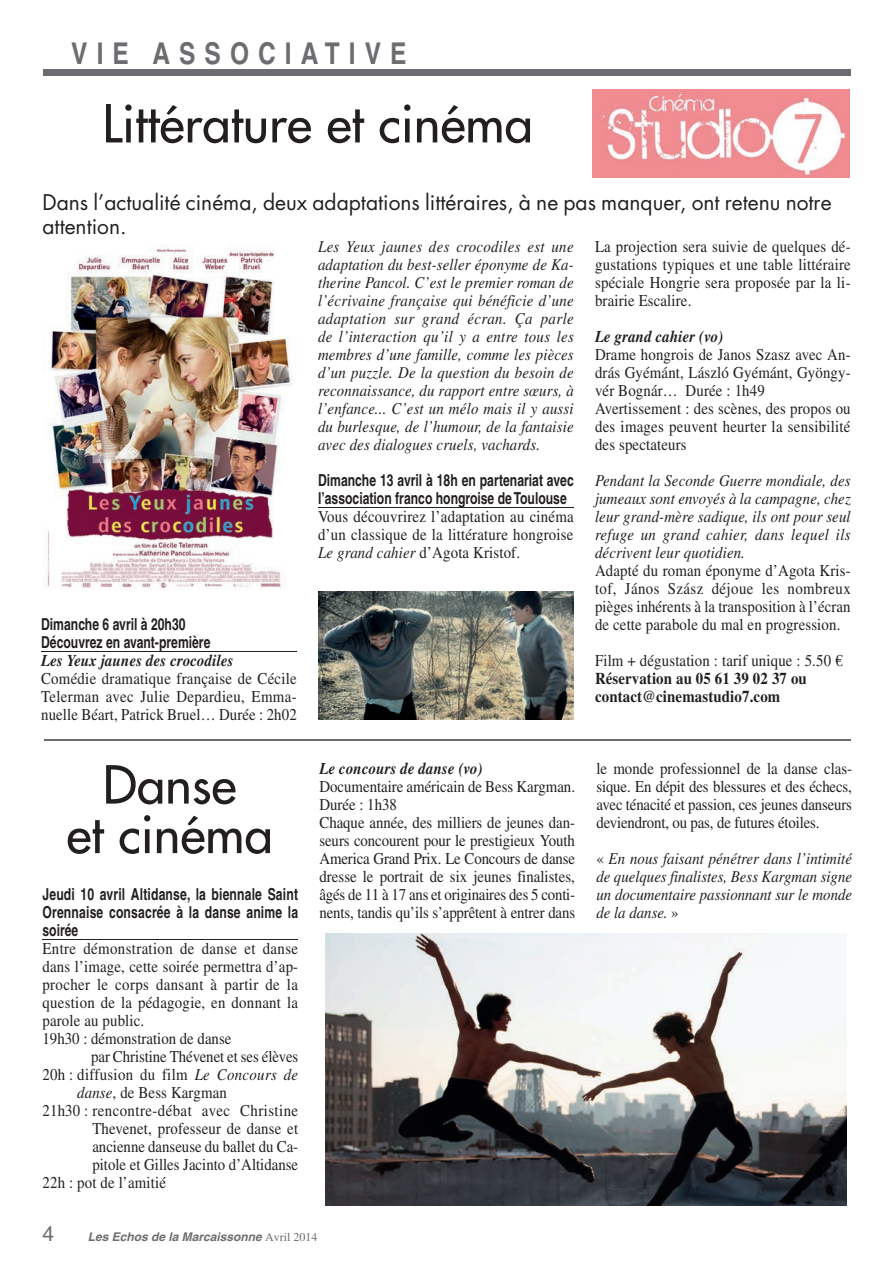
<style>
.page{position:relative;width:893px;height:1263px;background:#fff}
.page>*{position:absolute;margin:0;border:0;box-sizing:border-box;transform-origin:0 0}
.t1{font:51px/49.5px "Futura";color:#231f20;text-align:center}
.t2{font:700 condensed 30px "Helvetica";letter-spacing:.3em;color:#6c6d70}
.t3{font:21px/24px "Futura";color:#231f20}
.t4{font:21px "Helvetica";color:#6c6d70}
.t5{font:16.5px/18px "Times";letter-spacing:.01em;color:#231f20;text-align:justify;scale:.9 1}
.t6{font:italic 16.5px/18px "Times";letter-spacing:.01em;color:#231f20;text-align:justify;scale:.9 1}
.t7{font:700 condensed 16.5px/18px "Helvetica";color:#231f20;scale:.9 1}
.t8{font:italic 700 16.5px "Times";letter-spacing:.01em;color:#231f20;scale:.9 1}
.t9{font:700 16.5px/18px "Times";letter-spacing:.01em;color:#231f20;scale:.9 1}
.t10{font:16.5px "Times";letter-spacing:.03em;color:#231f20;scale:.9 1}
.t11{font:italic 700 12px "Helvetica";color:#6c6d70}
.s1{font-style:italic}
.s2{font-family:"Times";font-weight:400;font-style:normal}
.s3{font-style:normal}
</style>
<div class="page">
<div style="left:43px;top:69px;width:808px;height:7px;background:#6c6d70"></div>
<hr style="left:41px;top:651px;width:256px;height:1px;background:#231f20">
<hr style="left:318px;top:507px;width:256px;height:1px;background:#231f20">
<img style="left:593px;top:89px;width:257px;height:88px">
<img style="left:318px;top:591px;width:255px;height:129px">
<img style="left:43px;top:248px;width:249px;height:342px">
<hr style="left:43px;top:939px;width:255px;height:1px;background:#231f20">
<img style="left:325px;top:933px;width:522px;height:272px">
<hr style="left:44px;top:739px;width:807px;height:2px;background:#6c6d70">
<h2 class="t2" style="left:71px;top:35px;width:337px">VIE ASSOCIATIVE</h2>
<h1 class="t1" style="left:102px;top:99px;width:432px">Littérature et cinéma</h1>
<p class="t3" style="left:43px;top:190px;width:790px">Dans l’actualité cinéma, deux adaptations littéraires, à ne pas manquer, ont retenu notre attention.</p>
<p class="t6" style="left:318px;top:238px;width:286px">Les Yeux jaunes des crocodiles est une adaptation du best-seller éponyme de Ka&shy;therine Pancol. C’est le premier roman de l’écrivaine française qui bénéficie d’une adaptation sur grand écran. Ça parle de l’interaction qu’il y a entre tous les membres d’une famille, comme les pièces d’un puzzle. De la question du besoin de reconnaissance, du rapport entre sœurs, à l’enfance... C’est un mélo mais il y aussi du burlesque, de l’humour, de la fantaisie avec des dialogues cruels, vachards.</p>
<p class="t7" style="left:318px;top:471px;width:286px">Dimanche 13 avril à 18h en partenariat avec l’association franco hongroise de Toulouse</p>
<p class="t5" style="left:318px;top:507px;width:286px">Vous découvrirez l’adaptation au cinéma d’un classique de la littérature hongroise <span class="s1">Le grand cahier</span> d’Agota Kristof.</p>
<p class="t7" style="left:41px;top:615px;width:190px">Dimanche 6 avril à 20h30<br>Découvrez en avant-première</p>
<p class="t8" style="left:41px;top:651px;width:215px">Les Yeux jaunes des crocodiles</p>
<p class="t5" style="left:41px;top:669px;width:286px">Comédie dramatique française de Cécile Telerman avec Julie Depardieu, Emma&shy;nuelle Béart, Patrick Bruel… Durée : 2h02</p>
<h1 class="t1" style="left:66px;top:760px;width:208px">Danse<br>et cinéma</h1>
<p class="t7" style="left:43px;top:885px;width:286px;text-align:justify">Jeudi 10 avril Altidanse, la biennale Saint Orennaise consacrée à la danse anime la soirée</p>
<p class="t5" style="left:43px;top:939px;width:286px;text-align:left">Entre démonstration de danse et danse dans l’image, cette soirée permettra d’ap&shy;procher le corps dansant à partir de la question de la pédagogie, en donnant la parole au public.<br>19h30 : démonstration de danse</p>
<p class="t5" style="left:91px;top:1047px;width:232px">par Christine Thévenet et ses élèves</p>
<p class="t5" style="left:43px;top:1065px;width:285px">20h : diffusion du film <span class="s1">Le Concours de</span></p>
<p class="t5" style="left:77px;top:1083px;width:168px"><span class="s1">danse</span>, de Bess Kargman</p>
<p class="t10" style="left:43px;top:1101px;width:286px">21h30 : rencontre-débat avec Christine</p>
<p class="t5" style="left:92px;top:1119px;width:230px">Thevenet, professeur de danse et</p>
<p class="t5" style="left:92px;top:1137px;width:230px">ancienne danseuse du ballet du Ca-</p>
<p class="t5" style="left:92px;top:1155px;width:230px">pitole et Gilles Jacinto d’Altidanse</p>
<p class="t5" style="left:43px;top:1173px;width:139px">22h : pot de l’amitié</p>
<p class="t8" style="left:319px;top:759px;width:183px">Le concours de danse (vo)</p>
<p class="t5" style="left:319px;top:777px;width:286px;text-align:left">Documentaire américain de Bess Kargman.<br>Durée : 1h38<br>Chaque année, des milliers de jeunes dan&shy;seurs concourent pour le prestigieux Youth America Grand Prix. Le Concours de danse dresse le portrait de six jeunes finalistes, âgés de 11 à 17 ans et originaires des 5 conti&shy;nents, tandis qu’ils s’apprêtent à entrer dans</p>
<p class="t4" style="left:43px;top:1221px;width:13px">4</p>
<p class="t11" style="left:88px;top:1229px;width:231px">Les Echos de la Marcaissonne <span class="s2">Avril 2014</span></p>
<p class="t5" style="left:595px;top:237px;width:286px">La projection sera suivie de quelques dé&shy;gustations typiques et une table littéraire spéciale Hongrie sera proposée par la li&shy;brairie Escalire.</p>
<p class="t8" style="left:595px;top:327px;width:144px">Le grand cahier (vo)</p>
<p class="t5" style="left:595px;top:345px;width:286px;text-align:left">Drame hongrois de Janos Szasz avec An&shy;drás Gyémánt, László Gyémánt, Gyöngy&shy;vér Bognár… Durée : 1h49<br>Avertissement : des scènes, des propos ou des images peuvent heurter la sensibilité des spectateurs</p>
<p class="t6" style="left:595px;top:472px;width:286px">Pendant la Seconde Guerre mondiale, des jumeaux sont envoyés à la campagne, chez leur grand-mère sadique, ils ont pour seul refuge un grand cahier, dans lequel ils décrivent leur quotidien.</p>
<p class="t5" style="left:595px;top:561px;width:286px">Adapté du roman éponyme d’Agota Kris&shy;tof, János Szász déjoue les nombreux pièges inhérents à la transposition à l’écran de cette parabole du mal en progression.</p>
<p class="t5" style="left:595px;top:651px;width:277px">Film + dégustation : tarif unique : 5.50 €</p>
<p class="t9" style="left:595px;top:669px;width:237px">Réservation au 05 61 39 02 37 ou contact@cinemastudio7.com</p>
<p class="t5" style="left:596px;top:759px;width:286px">le monde professionnel de la danse clas&shy;sique. En dépit des blessures et des échecs, avec ténacité et passion, ces jeunes danseurs deviendront, ou pas, de futures étoiles.</p>
<p class="t6" style="left:596px;top:850px;width:286px"><span class="s3">«</span> En nous faisant pénétrer dans l’intimité de quelques finalistes, Bess Kargman signe un documentaire passionnant sur le monde de la danse. <span class="s3">»</span></p>
</div>
